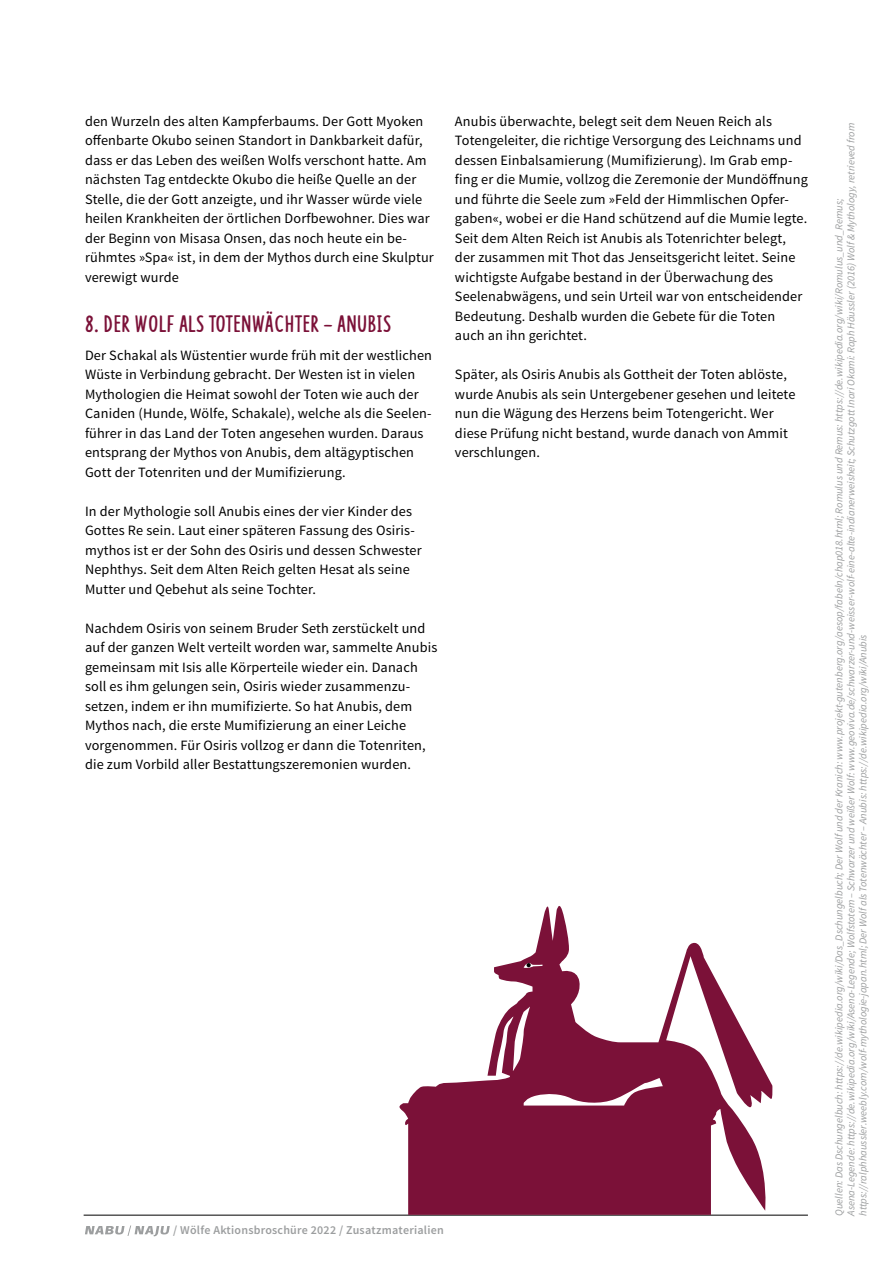
<style>
.page{position:relative;width:893px;height:1263px;background:#fff}
.page>*{position:absolute;margin:0;border:0;box-sizing:border-box;transform-origin:0 0}
.t1{font:700 25.5px "NABU Hand";letter-spacing:.01em;color:#7b1138}
.t2{font:14.25px/19.5px "Source Sans Pro";letter-spacing:.01em;color:#000}
.t3{font:600 12px "Source Sans Pro";letter-spacing:.02em;color:#9c9e9f}
.t4{font:italic 10.5px/12px "Source Sans Pro";color:#9c9e9f}
</style>
<div class="page">
<hr style="left:84px;top:1215px;width:724px;height:1px;background:#000">
<svg style="left:85px;top:1225px;width:85px;height:11px"></svg>
<svg style="left:399px;top:906px;width:374px;height:309px;fill:#7b1138"></svg>
<svg style="left:524px;top:1078px;width:139px;height:27px"></svg>
<svg style="left:524px;top:963px;width:18px;height:5px"></svg>
<p class="t2" style="left:85px;top:112px;width:350px">den Wurzeln des alten Kampferbaums. Der Gott Myoken offenbarte Okubo seinen Standort in Dankbarkeit dafür, dass er das Leben des weißen Wolfs verschont hatte. Am nächsten Tag entdeckte Okubo die heiße Quelle an der Stelle, die der Gott anzeigte, und ihr Wasser würde viele heilen Krankheiten der örtlichen Dorfbewohner. Dies war der Beginn von Misasa Onsen, das noch heute ein be&shy;rühmtes »Spa« ist, in dem der Mythos durch eine Skulptur verewigt wurde</p>
<h1 class="t1" style="left:85px;top:310px;width:308px">8. DER WOLF ALS TOTENWÄCHTER – ANUBIS</h1>
<p class="t2" style="left:85px;top:346px;width:349px">Der Schakal als Wüstentier wurde früh mit der westlichen Wüste in Verbindung gebracht. Der Westen ist in vielen Mythologien die Heimat sowohl der Toten wie auch der Caniden (Hunde, Wölfe, Schakale), welche als die Seelen&shy;führer in das Land der Toten angesehen wurden. Daraus entsprang der Mythos von Anubis, dem altägyptischen Gott der Totenriten und der Mumifizierung.</p>
<p class="t2" style="left:85px;top:502px;width:338px">In der Mythologie soll Anubis eines der vier Kinder des Gottes Re sein. Laut einer späteren Fassung des Osiris&shy;mythos ist er der Sohn des Osiris und dessen Schwester Nephthys. Seit dem Alten Reich gelten Hesat als seine Mutter und Qebehut als seine Tochter.</p>
<p class="t2" style="left:85px;top:619px;width:354px">Nachdem Osiris von seinem Bruder Seth zerstückelt und auf der ganzen Welt verteilt worden war, sammelte Anubis gemeinsam mit Isis alle Körperteile wieder ein. Danach soll es ihm gelungen sein, Osiris wieder zusammenzu&shy;setzen, indem er ihn mumifizierte. So hat Anubis, dem Mythos nach, die erste Mumifizierung an einer Leiche vorgenommen. Für Osiris vollzog er dann die Totenriten, die zum Vorbild aller Bestattungszeremonien wurden.</p>
<p class="t2" style="left:455px;top:111px;width:354px">Anubis überwachte, belegt seit dem Neuen Reich als Totengeleiter, die richtige Versorgung des Leichnams und dessen Einbalsamierung (Mumifizierung). Im Grab emp&shy;fing er die Mumie, vollzog die Zeremonie der Mundöffnung und führte die Seele zum »Feld der Himmlischen Opfer&shy;gaben«, wobei er die Hand schützend auf die Mumie legte.<br>Seit dem Alten Reich ist Anubis als Totenrichter belegt, der zusammen mit Thot das Jenseitsgericht leitet. Seine wichtigste Aufgabe bestand in der Überwachung des Seelenabwägens, und sein Urteil war von entscheidender Bedeutung. Deshalb wurden die Gebete für die Toten auch an ihn gerichtet.</p>
<p class="t2" style="left:455px;top:365px;width:342px">Später, als Osiris Anubis als Gottheit der Toten ablöste, wurde Anubis als sein Untergebener gesehen und leitete nun die Wägung des Herzens beim Totengericht. Wer diese Prüfung nicht bestand, wurde danach von Ammit verschlungen.</p>
<p class="t3" style="left:173px;top:1222px;width:272px">/ Wölfe Aktionsbroschüre 2022 / Zusatzmaterialien</p>
<p class="t4" style="left:833px;top:1216px;width:1094px;rotate:-90deg">Quellen: Das Dschungelbuch: https://de.wikipedia.org/wiki/Das_Dschungelbuch; Der Wolf und der Kranich: www.projekt-gutenberg.org/aesop/fabeln/chap018.html; Romulus und Remus: https://de.wikipedia.org/wiki/Romulus_und_Remus;<br>Asena-Legende: https://de.wikipedia.org/wiki/Asena-Legende; Wolfstotem – Schwarzer und weißer Wolf: www.geoviva.de/schwarzer-und-weisser-wolf-eine-alte-indianerweisheit; Schutzgott Inari Okami: Raph Häussler (2016) Wolf &amp; Mythology, retrieved from https://ralphhaussler.weebly.com/wolf-mythologie-japan.html; Der Wolf als Totenwächter – Anubis: https://de.wikipedia.org/wiki/Anubis</p>
</div>
